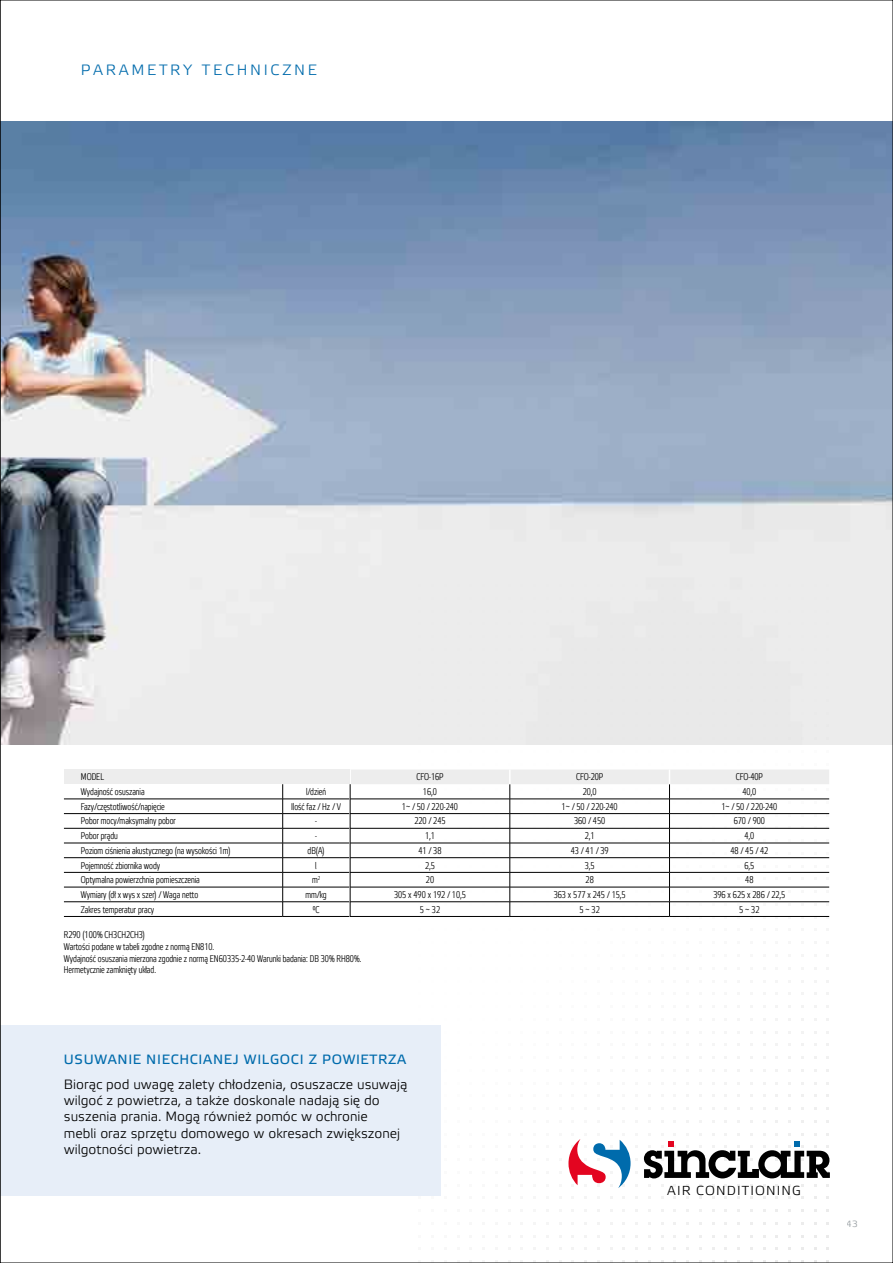
<style>
.page{position:relative;width:893px;height:1263px;background:#fff}
.page>*{position:absolute;margin:0;border:0;box-sizing:border-box;transform-origin:0 0}
.t1{font:15px "Etelka Light Pro";letter-spacing:.18em;color:#006bac}
.t2{font:13.5px/16.2px "Etelka Light Pro";color:#000}
.t3{font:13.5px "Etelka Text Pro";letter-spacing:.05em;color:#006bac}
.t4{font:13.05px "Etelka Light Pro";letter-spacing:.09em;color:#000}
.t5{font:9.75px/11.7px "Etelka Narrow Light Pro";color:#000}
.t6{font:9px "Etelka Light Pro";color:#91989c}
</style>
<div class="page">
<img style="left:2px;top:121px;width:889px;height:623px">
<svg style="left:408px;top:580px;width:422px;height:681px"></svg>
<div style="left:0;top:1025px;width:441px;height:170px;background:#e7eef8"></div>
<hr style="left:350px;top:916px;width:160px;height:1px;background:#000">
<hr style="left:510px;top:916px;width:159px;height:1px;background:#000">
<hr style="left:669px;top:916px;width:160px;height:1px;background:#000">
<svg style="left:349px;top:769px;width:480px;height:147px"></svg>
<svg style="left:644px;top:1141px;width:186px;height:37px"></svg>
<svg style="left:568px;top:1139px;width:63px;height:49px"></svg>
<div style="left:64px;top:769px;width:285px;height:15px;background:#ededed"></div>
<hr style="left:64px;top:799px;width:219px;height:1px;background:#000">
<hr style="left:283px;top:799px;width:66px;height:1px;background:#000">
<hr style="left:64px;top:813px;width:219px;height:1px;background:#000">
<hr style="left:283px;top:813px;width:66px;height:1px;background:#000">
<hr style="left:64px;top:828px;width:219px;height:1px;background:#000">
<hr style="left:283px;top:828px;width:66px;height:1px;background:#000">
<hr style="left:64px;top:843px;width:219px;height:1px;background:#000">
<hr style="left:283px;top:843px;width:66px;height:1px;background:#000">
<hr style="left:64px;top:857px;width:219px;height:1px;background:#000">
<hr style="left:283px;top:857px;width:66px;height:1px;background:#000">
<hr style="left:64px;top:872px;width:219px;height:1px;background:#000">
<hr style="left:283px;top:872px;width:66px;height:1px;background:#000">
<hr style="left:64px;top:887px;width:219px;height:1px;background:#000">
<hr style="left:283px;top:887px;width:66px;height:1px;background:#000">
<hr style="left:64px;top:901px;width:219px;height:1px;background:#000">
<hr style="left:283px;top:901px;width:66px;height:1px;background:#000">
<svg style="left:282px;top:784px;width:1px;height:132px"></svg>
<hr style="left:64px;top:916px;width:219px;height:1px;background:#000">
<hr style="left:283px;top:916px;width:66px;height:1px;background:#000">
<h1 class="t1" style="left:81px;top:61px;width:238px">PARAMETRY TECHNICZNE</h1>
<p class="t5" style="left:81px;top:770px;width:65px;line-height:14.7px">MODEL<br>Wydajność osuszania</p>
<p class="t5" style="left:306px;top:786px;width:21px">l/dzień</p>
<p class="t5" style="left:81px;top:801px;width:85px">Fazy/częstotliwość/napięcie</p>
<p class="t5" style="left:291px;top:801px;width:51px">Ilość faz / Hz / V</p>
<p class="t5" style="left:81px;top:816px;width:96px">Pobor mocy/maksymalny pobor</p>
<p class="t5" style="left:315px;top:816px;width:3px">-</p>
<p class="t5" style="left:81px;top:830px;width:38px">Pobor prądu</p>
<p class="t5" style="left:315px;top:830px;width:3px">-</p>
<p class="t5" style="left:81px;top:845px;width:151px">Poziom ciśnienia akustycznego (na wysokości 1m)</p>
<p class="t5" style="left:308px;top:845px;width:18px">dB(A)</p>
<p class="t5" style="left:81px;top:860px;width:81px">Pojemność zbiornika wody</p>
<p class="t5" style="left:315px;top:860px;width:3px">l</p>
<p class="t5" style="left:81px;top:875px;width:120px">Optymalna powierzchnia pomieszczenia</p>
<p class="t5" style="left:312px;top:875px;width:10px">m<sup>2</sup></p>
<p class="t5" style="left:81px;top:889px;width:119px">Wymiary (dł x wys x szer) / Waga netto</p>
<p class="t5" style="left:305px;top:889px;width:23px">mm/kg</p>
<p class="t5" style="left:81px;top:904px;width:75px">Zakres temperatur pracy</p>
<p class="t5" style="left:313px;top:904px;width:8px">°C</p>
<p class="t5" style="left:64px;top:929px;width:299px">R290 (100% CH3CH2CH3)<br>Wartości podane w tabeli zgodne z normą EN810.<br>Wydajność osuszania mierzona zgodnie z normą EN60335-2-40 Warunki badania: DB 30% RH80%.<br>Hermetycznie zamknięty układ.</p>
<p class="t5" style="left:416px;top:772px;width:29px">CFO-16P</p>
<p class="t5" style="left:576px;top:772px;width:29px">CFO-20P</p>
<p class="t5" style="left:736px;top:772px;width:29px">CFO-40P</p>
<p class="t5" style="left:423px;top:786px;width:16px">16,0</p>
<p class="t5" style="left:583px;top:786px;width:16px">20,0</p>
<p class="t5" style="left:742px;top:786px;width:16px">40,0</p>
<p class="t5" style="left:402px;top:801px;width:58px">1~ / 50 / 220-240</p>
<p class="t5" style="left:562px;top:801px;width:58px">1~ / 50 / 220-240</p>
<p class="t5" style="left:721px;top:801px;width:58px">1~ / 50 / 220-240</p>
<p class="t5" style="left:414px;top:816px;width:33px">220 / 245</p>
<p class="t5" style="left:574px;top:816px;width:33px">360 / 450</p>
<p class="t5" style="left:734px;top:816px;width:33px">670 / 900</p>
<p class="t5" style="left:425px;top:830px;width:11px">1,1</p>
<p class="t5" style="left:585px;top:830px;width:11px">2,1</p>
<p class="t5" style="left:744px;top:830px;width:11px">4,0</p>
<p class="t5" style="left:418px;top:845px;width:25px">41 / 38</p>
<p class="t5" style="left:571px;top:845px;width:39px">43 / 41 / 39</p>
<p class="t5" style="left:730px;top:845px;width:39px">48 / 45 / 42</p>
<p class="t5" style="left:425px;top:860px;width:11px">2,5</p>
<p class="t5" style="left:585px;top:860px;width:11px">3,5</p>
<p class="t5" style="left:744px;top:860px;width:11px">6,5</p>
<p class="t5" style="left:426px;top:875px;width:10px">20</p>
<p class="t5" style="left:586px;top:875px;width:10px">28</p>
<p class="t5" style="left:745px;top:875px;width:10px">48</p>
<p class="t5" style="left:394px;top:889px;width:73px">305 x 490 x 192 / 10,5</p>
<p class="t5" style="left:554px;top:889px;width:73px">363 x 577 x 245 / 15,5</p>
<p class="t5" style="left:713px;top:889px;width:73px">396 x 625 x 286 / 22,5</p>
<p class="t5" style="left:420px;top:904px;width:22px">5 ~ 32</p>
<p class="t5" style="left:580px;top:904px;width:22px">5 ~ 32</p>
<p class="t5" style="left:739px;top:904px;width:22px">5 ~ 32</p>
<h2 class="t3" style="left:64px;top:1052px;width:344px">USUWANIE NIECHCIANEJ WILGOCI Z POWIETRZA</h2>
<h2 class="t2" style="left:64px;top:1077px;width:345px">Biorąc pod uwagę zalety chłodzenia, osuszacze usuwają wilgoć z powietrza, a także doskonale nadają się do suszenia prania. Mogą również pomóc w ochronie<br>mebli oraz sprzętu domowego w okresach zwiększonej wilgotności powietrza.</h2>
<h3 class="t4" style="left:667px;top:1184px;width:135px">AIR CONDITIONING</h3>
<p class="t6" style="left:847px;top:1219px;width:13px">43</p>
</div>
